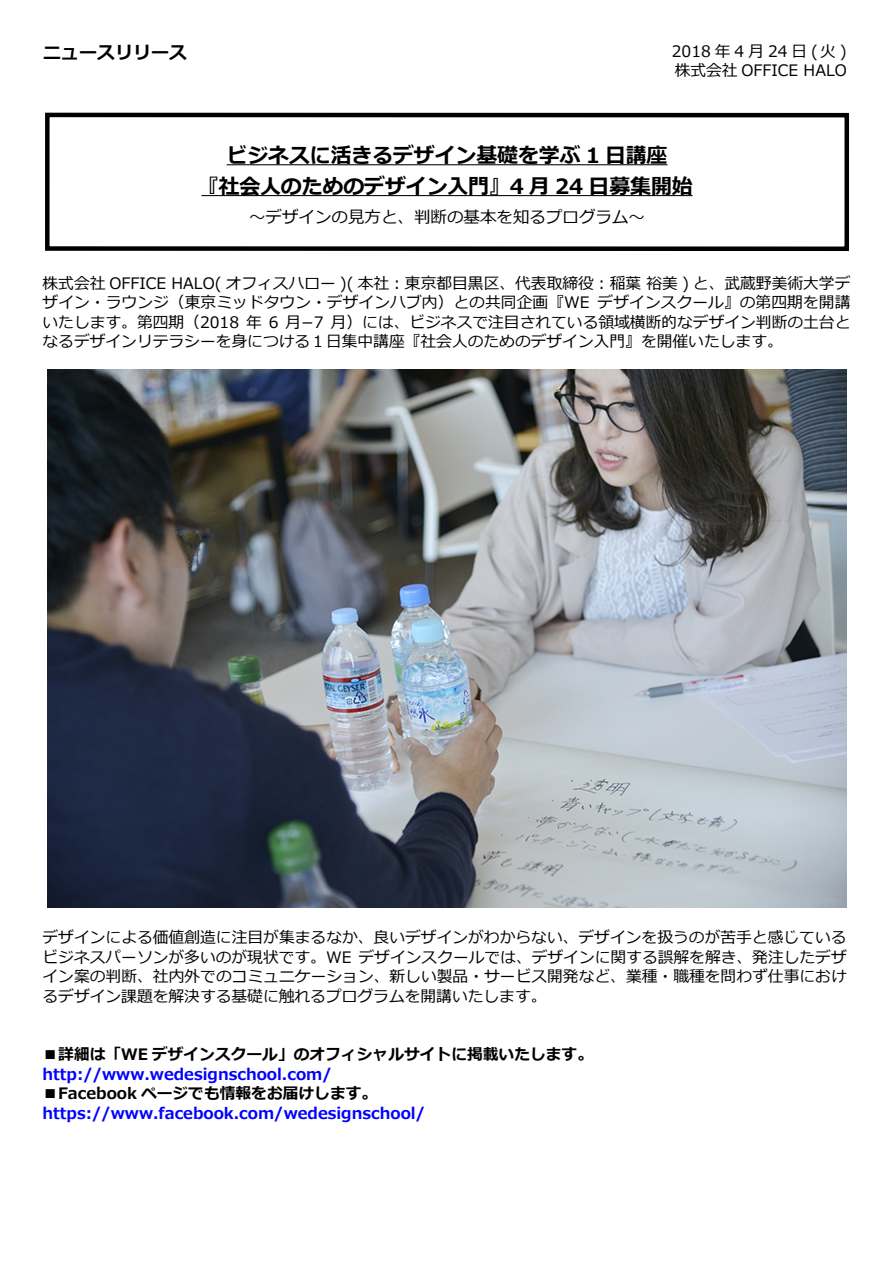
<style>
.page{position:relative;width:893px;height:1263px;background:#fff}
.page>*{position:absolute;margin:0;border:0;box-sizing:border-box;transform-origin:0 0}
.t1{font:700 21px/30.9px "Meiryo";letter-spacing:-.01em;color:#000;text-align:center}
.t2{font:700 18px "Meiryo";color:#000}
.t3{font:16.5px "Meiryo";color:#000}
.t4{font:15.75px/19.5px "Meiryo";color:#000;text-align:justify}
.t5{font:700 15.75px "Meiryo";color:#00f}
.t6{font:700 15.75px "Meiryo";color:#000}
</style>
<div class="page">
<img style="left:47px;top:369px;width:800px;height:539px">
<hr style="left:227px;top:164px;width:440px;height:1px;background:#000">
<hr style="left:201px;top:195px;width:492px;height:1px;background:#000">
<div style="left:45px;top:113px;width:804px;height:138px;border:4px solid #000"></div>
<p class="t2" style="left:43px;top:40px;width:146px">ニュースリリース</p>
<p class="t4" style="left:672px;top:42px;width:176px">2018年4月24日(火)株式会社 OFFICE HALO</p>
<h1 class="t1" style="left:198px;top:141px;width:497px">ビジネスに活きるデザイン基礎を学ぶ 1 日講座<br>『社会人のためのデザイン入門』4 月 24 日募集開始</h1>
<p class="t3" style="left:249px;top:205px;width:398px">～デザインの見方と、判断の基本を知るプログラム～</p>
<p class="t4" style="left:43px;top:274px;width:809px">株式会社 OFFICE HALO( オフィスハロー )( 本社：東京都目黒区、代表取締役：稲葉 裕美 ) と、武蔵野美術大学デザイン・ラウンジ（東京ミッドタウン・デザインハブ内）との共同企画『WE デザインスクール』の第四期を開講いたします。第四期（2018 年 6 月−7 月）には、ビジネスで注目されている領域横断的なデザイン判断の土台となるデザインリテラシーを身につける１日集中講座『社会人のためのデザイン入門』を開催いたします。</p>
<p class="t4" style="left:43px;top:929px;width:806px">デザインによる価値創造に注目が集まるなか、良いデザインがわからない、デザインを扱うのが苦手と感じているビジネスパーソンが多いのが現状です。WE デザインスクールでは、デザインに関する誤解を解き、発注したデザイン案の判断、社内外でのコミュニケーション、新しい製品・サービス開発など、業種・職種を問わず仕事におけるデザイン課題を解決する基礎に触れるプログラムを開講いたします。</p>
<p class="t6" style="left:43px;top:1044px;width:552px">■詳細は「WE デザインスクール」のオフィシャルサイトに掲載いたします。</p>
<p class="t5" style="left:43px;top:1063px;width:291px">http://www.wedesignschool.com/</p>
<p class="t6" style="left:43px;top:1083px;width:336px">■Facebook ページでも情報をお届けします。</p>
<p class="t5" style="left:43px;top:1102px;width:384px">https://www.facebook.com/wedesignschool/</p>
</div>
